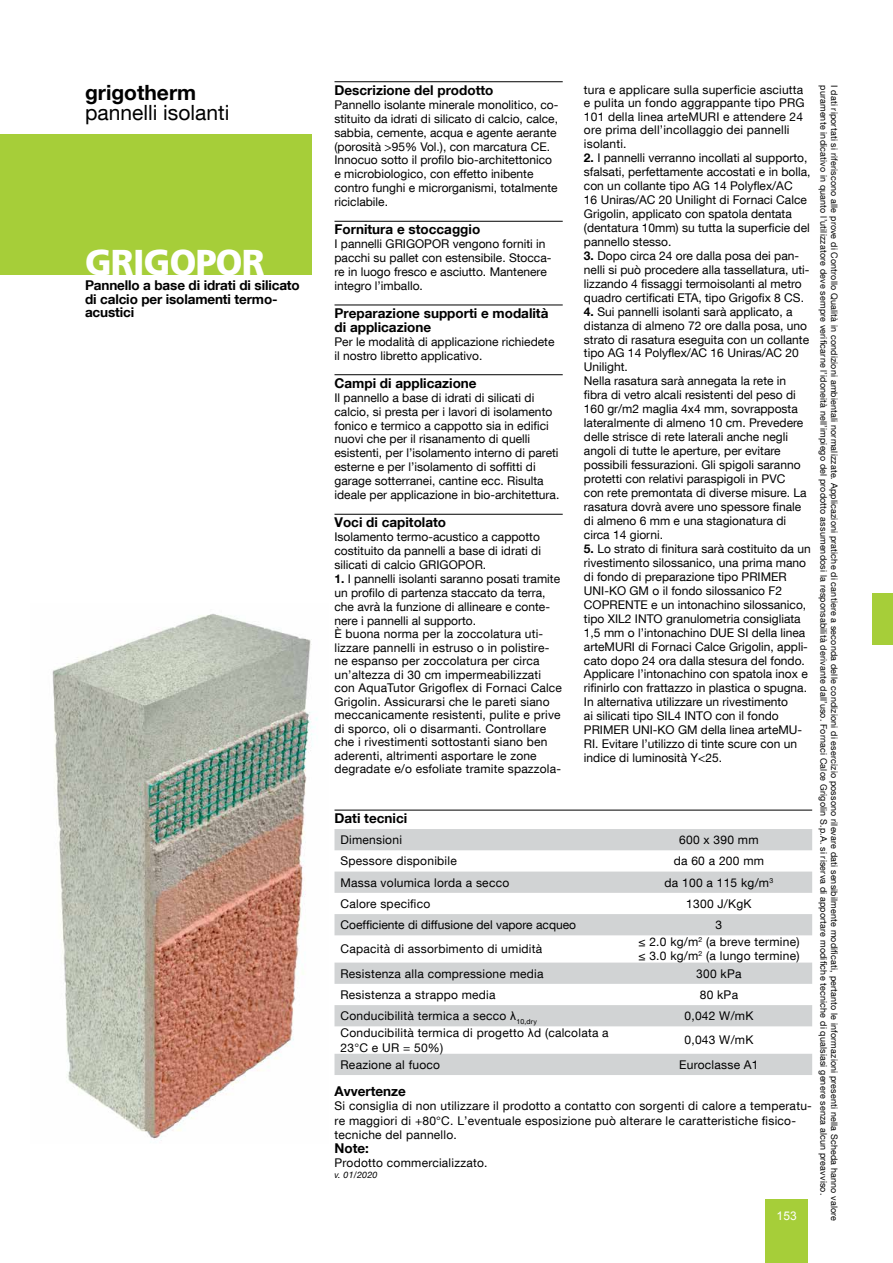
<style>
.page{position:relative;width:893px;height:1263px;background:#fff}
.page>*{position:absolute;margin:0;border:0;box-sizing:border-box;transform-origin:0 0}
.t1{font:900 36px "Frutiger";letter-spacing:-.02em;color:#fff;scale:.95 1}
.t2{font:21px "Helvetica Neue LT Com";color:#000}
.t3{font:700 21px "Helvetica Neue LT Com";color:#000}
.t4{font:700 13.5px/13.5px "Helvetica Neue LT Com";color:#000}
.t5{font:12px/14px "Helvetica Neue LT Com";color:#000}
.t6{font:12px/14.4px "Helvetica Neue LT Com";letter-spacing:.02em;color:#000}
.t7{font:12px "Arial";color:#fff}
.t8{font:9px "Helvetica Neue LT Com";letter-spacing:.02em;color:#000}
.t9{font:italic 9px "Helvetica Neue LT Com";letter-spacing:.02em;color:#000}
.s1{font-weight:700}
.s2{font-family:"Arial"}
</style>
<div class="page">
<div style="left:765px;top:1199px;width:43px;height:64px;background:#a6ce39"></div>
<div style="left:0;top:135px;width:312px;height:140px;background:#a6ce39"></div>
<div style="left:872px;top:593px;width:21px;height:51px;background:#a6ce39"></div>
<img style="left:52px;top:614px;width:266px;height:525px">
<hr style="left:334px;top:81px;width:229px;height:1px;background:#000">
<hr style="left:334px;top:221px;width:229px;height:1px;background:#000">
<hr style="left:334px;top:305px;width:229px;height:1px;background:#000">
<hr style="left:334px;top:374px;width:229px;height:1px;background:#000">
<hr style="left:334px;top:514px;width:229px;height:1px;background:#000">
<hr style="left:334px;top:810px;width:478px;height:1px;background:#000">
<svg style="left:334px;top:829px;width:478px;height:246px;fill:#d6d8d8"></svg>
<h2 class="t3" style="left:85px;top:79px;width:113px">grigotherm</h2>
<h2 class="t2" style="left:85px;top:99px;width:146px">pannelli isolanti</h2>
<h1 class="t1" style="left:85px;top:241px;width:191px">GRIGOPOR</h1>
<p class="t4" style="left:85px;top:278px;width:216px">Pannello a base di idrati di silicato di calcio per isolamenti termo&shy;acustici</p>
<p class="t5" style="left:584px;top:82px;width:222px">tura e applicare sulla superficie asciutta e pulita un fondo aggrappante tipo PRG 101 della linea arteMURI e attendere 24 ore prima dell’incollaggio dei pannelli isolanti.</p>
<p class="t5" style="left:584px;top:151px;width:228px"><span class="s1">2.</span> I pannelli verranno incollati al supporto, sfalsati, perfettamente accostati e in bolla, con un collante tipo AG 14 Polyflex/AC<br>16 Uniras/AC 20 Unilight di Fornaci Calce Grigolin, applicato con spatola dentata (dentatura 10mm) su tutta la superficie del pannello stesso.</p>
<p class="t5" style="left:584px;top:248px;width:227px"><span class="s1">3.</span> Dopo circa 24 ore dalla posa dei pan&shy;nelli si può procedere alla tassellatura, uti&shy;lizzando 4 fissaggi termoisolanti al metro quadro certificati ETA, tipo Grigofix 8 CS.</p>
<p class="t5" style="left:584px;top:304px;width:227px"><span class="s1">4.</span> Sui pannelli isolanti sarà applicato, a distanza di almeno 72 ore dalla posa, uno strato di rasatura eseguita con un collante tipo AG 14 Polyflex/AC 16 Uniras/AC 20<br>Unilight.<br>Nella rasatura sarà annegata la rete in fibra di vetro alcali resistenti del peso di 160 gr/m2 maglia 4x4 mm, sovrapposta lateralmente di almeno 10 cm. Prevedere delle strisce di rete laterali anche negli angoli di tutte le aperture, per evitare possibili fessurazioni. Gli spigoli saranno protetti con relativi paraspigoli in PVC<br>con rete premontata di diverse misure. La rasatura dovrà avere uno spessore finale di almeno 6 mm e una stagionatura di circa 14 giorni.</p>
<p class="t5" style="left:584px;top:541px;width:228px"><span class="s1">5.</span> Lo strato di finitura sarà costituito da un rivestimento silossanico, una prima mano di fondo di preparazione tipo PRIMER UNI-KO GM o il fondo silossanico F2<br>COPRENTE e un intonachino silossanico, tipo XIL2 INTO granulometria consigliata 1,5 mm o l’intonachino DUE SI della linea arteMURI di Fornaci Calce Grigolin, appli&shy;cato dopo 24 ora dalla stesura del fondo.<br>Applicare l’intonachino con spatola inox e rifinirlo con frattazzo in plastica o spugna.<br>In alternativa utilizzare un rivestimento<br>ai silicati tipo SIL4 INTO con il fondo PRIMER UNI-KO GM della linea arteMU-RI. Evitare l’utilizzo di tinte scure con un indice di luminosità Y&lt;25.</p>
<p class="t4" style="left:334px;top:83px;width:160px">Descrizione del prodotto</p>
<p class="t5" style="left:334px;top:97px;width:225px">Pannello isolante minerale monolitico, co&shy;stituito da idrati di silicato di calcio, calce, sabbia, cemente, acqua e agente aerante (porosità &gt;95% Vol.), con marcatura CE.<br>Innocuo sotto il profilo bio-architettonico e microbiologico, con effetto inibente contro funghi e microrganismi, totalmente riciclabile.</p>
<p class="t4" style="left:334px;top:222px;width:147px">Fornitura e stoccaggio</p>
<p class="t5" style="left:334px;top:237px;width:218px">I pannelli GRIGOPOR vengono forniti in pacchi su pallet con estensibile. Stocca&shy;re in luogo fresco e asciutto. Mantenere integro l’imballo.</p>
<p class="t4" style="left:334px;top:306px;width:215px;line-height:14px">Preparazione supporti e modalità di applicazione</p>
<p class="t5" style="left:334px;top:334px;width:222px">Per le modalità di applicazione richiedete il nostro libretto applicativo.</p>
<p class="t4" style="left:334px;top:376px;width:144px">Campi di applicazione</p>
<p class="t5" style="left:334px;top:390px;width:226px">Il pannello a base di idrati di silicati di calcio, si presta per i lavori di isolamento fonico e termico a cappotto sia in edifici nuovi che per il risanamento di quelli esistenti, per l’isolamento interno di pareti esterne e per l’isolamento di soffitti di garage sotterranei, cantine ecc. Risulta ideale per applicazione in bio-architettura.</p>
<p class="t4" style="left:334px;top:515px;width:113px">Voci di capitolato</p>
<p class="t5" style="left:334px;top:530px;width:208px;text-align:justify">Isolamento termo-acustico a cappotto costituito da pannelli a base di idrati di silicati di calcio GRIGOPOR.</p>
<p class="t5" style="left:334px;top:572px;width:229px"><span class="s1">1.</span> I pannelli isolanti saranno posati tramite un profilo di partenza staccato da terra, che avrà la funzione di allineare e conte&shy;nere i pannelli al supporto.<br>È buona norma per la zoccolatura uti&shy;lizzare pannelli in estruso o in polistire&shy;ne espanso per zoccolatura per circa un’altezza di 30 cm impermeabilizzati con AquaTutor Grigoflex di Fornaci Calce Grigolin. Assicurarsi che le pareti siano meccanicamente resistenti, pulite e prive di sporco, oli o disarmanti. Controllare che i rivestimenti sottostanti siano ben aderenti, altrimenti asportare le zone degradate e/o esfoliate tramite spazzola-</p>
<p class="t8" style="left:829px;top:85px;width:1112px;rotate:90deg">puramente indicativo in quanto l’utilizzatore deve sempre verificarne l’idoneità nell’impiego del prodotto assumendosi la responsabilità derivante dall’uso. Fornaci Calce Grigolin S.p.A. si riserva di apportare modifiche tecniche di qualsiasi genere senza alcun preavviso.</p>
<p class="t8" style="left:840px;top:85px;width:1138px;rotate:90deg">I dati riportati si riferiscono alle prove di Controllo Qualità in condizioni ambientali normalizzate. Applicazioni pratiche di cantiere a seconda delle condizioni di esercizio possono rilevare dati sensibilmente modificati, pertanto le informazioni presenti nella Scheda hanno valore</p>
<p class="t4" style="left:334px;top:811px;width:74px">Dati tecnici</p>
<p class="t6" style="left:340px;top:832px;width:63px">Dimensioni</p>
<p class="t5" style="left:679px;top:832px;width:81px">600 x 390 mm</p>
<p class="t6" style="left:340px;top:853px;width:118px">Spessore disponibile</p>
<p class="t5" style="left:674px;top:854px;width:92px">da 60 a 200 mm</p>
<p class="t6" style="left:340px;top:875px;width:170px">Massa volumica lorda a secco</p>
<p class="t6" style="left:665px;top:875px;width:110px">da 100 a 115 kg/m<sup>3</sup></p>
<p class="t6" style="left:340px;top:896px;width:91px">Calore specifico</p>
<p class="t5" style="left:686px;top:896px;width:67px">1300 J/KgK</p>
<p class="t5" style="left:340px;top:917px;width:237px">Coefficiente di diffusione del vapore acqueo</p>
<p class="t5" style="left:716px;top:917px;width:8px">3</p>
<p class="t6" style="left:340px;top:941px;width:203px">Capacità di assorbimento di umidità</p>
<p class="t6" style="left:638px;top:934px;width:163px">≤ 2.0 kg/m<sup>2</sup> (a breve termine) ≤ 3.0 kg/m<sup>2</sup> (a lungo termine)</p>
<p class="t6" style="left:340px;top:966px;width:205px">Resistenza alla compressione media</p>
<p class="t5" style="left:696px;top:966px;width:47px"><span class="s2">30</span>0 kPa</p>
<p class="t6" style="left:340px;top:987px;width:157px">Resistenza a strappo media</p>
<p class="t5" style="left:700px;top:987px;width:40px">80 kPa</p>
<p class="t6" style="left:340px;top:1008px;width:198px">Conducibilità termica a secco <span class="s2">λ</span><sub>10,dry</sub></p>
<p class="t5" style="left:684px;top:1008px;width:70px">0,042 W/mK</p>
<p class="t6" style="left:340px;top:1025px;width:270px">Conducibilità termica di progetto <span class="s2">λ</span>d (calcolata a<br>23°C e UR = 50%)</p>
<p class="t5" style="left:684px;top:1033px;width:70px">0,043 W/mK</p>
<p class="t6" style="left:340px;top:1057px;width:101px">Reazione al fuoco</p>
<p class="t6" style="left:679px;top:1057px;width:81px">Euroclasse A1</p>
<p class="t4" style="left:334px;top:1084px;width:73px">Avvertenze</p>
<p class="t6" style="left:334px;top:1099px;width:479px">Si consiglia di non utilizzare il prodotto a contatto con sorgenti di calore a temperatu&shy;re maggiori di +80°C. L’eventuale esposizione può alterare le caratteristiche fisico&shy;tecniche del pannello.</p>
<p class="t4" style="left:334px;top:1141px;width:36px">Note:</p>
<p class="t6" style="left:334px;top:1155px;width:155px">Prodotto commercializzato.</p>
<p class="t9" style="left:334px;top:1169px;width:45px">v. 01/2020</p>
<p class="t7" style="left:776px;top:1208px;width:22px">153</p>
</div>
